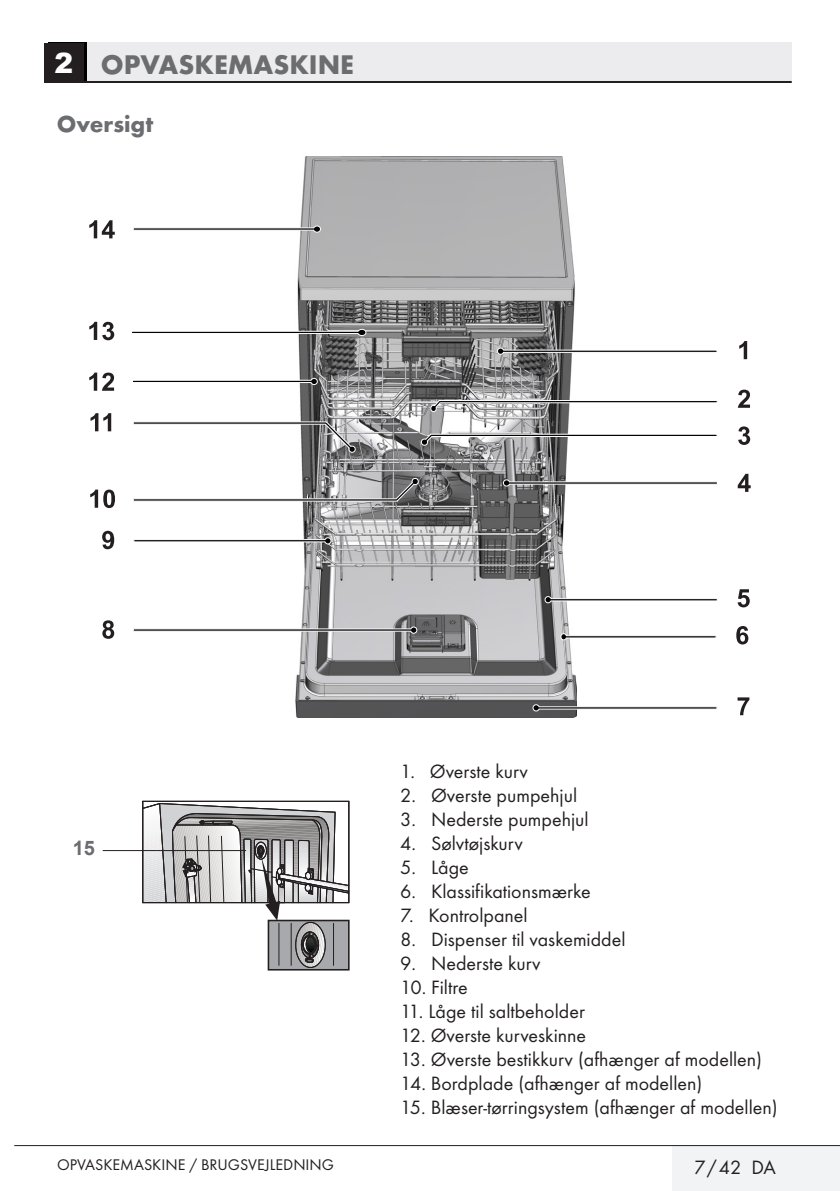
<style>
.page{position:relative;width:840px;height:1191px;background:#fff}
.page>*{position:absolute;margin:0;border:0;box-sizing:border-box;transform-origin:0 0}
.Ana_Baslik{font:700 28px "Futura TOT";color:#6c6d70}
.t1{font:900 28px "Arial";color:#fff}
.Baslik{font:700 24px "Futura TOT";color:#6c6d70}
.Tab{font:20px "Futura TOT Boo";color:#231f20}
.Alt_Baslik{font:700 20px "Arial";color:#6c6d70}
.t2{font:16px "Futura TOT Boo";color:#231f20}
</style>
<div class="page">
<div style="left:671px;top:1145px;width:168px;height:46px;background:#f2f3f4"></div>
<hr style="left:14px;top:1145px;width:825px;height:1px;background:#231f20">
<div style="left:48px;top:43px;width:40px;height:39px;background:#000"></div>
<div style="left:88px;top:43px;width:703px;height:39px;background:#ececee"></div>
<hr style="left:48px;top:81px;width:743px;height:2px;background:#231f20">
<div style="left:44px;top:43px;width:40px;height:40px;background:#231f20"></div>
<img style="left:295px;top:157px;width:281px;height:561px">
<svg style="left:737px;top:697px;width:12px;height:18px"></svg>
<svg style="left:496px;top:347px;width:221px;height:8px"></svg>
<svg style="left:739px;top:341px;width:7px;height:18px"></svg>
<svg style="left:429px;top:399px;width:288px;height:14px"></svg>
<svg style="left:737px;top:390px;width:12px;height:18px"></svg>
<svg style="left:419px;top:433px;width:298px;height:14px"></svg>
<svg style="left:738px;top:426px;width:11px;height:19px"></svg>
<svg style="left:531px;top:704px;width:186px;height:8px"></svg>
<svg style="left:502px;top:479px;width:215px;height:8px"></svg>
<svg style="left:737px;top:474px;width:13px;height:18px"></svg>
<svg style="left:133px;top:421px;width:223px;height:33px"></svg>
<svg style="left:133px;top:626px;width:284px;height:8px"></svg>
<svg style="left:133px;top:225px;width:188px;height:8px"></svg>
<svg style="left:133px;top:377px;width:185px;height:8px"></svg>
<svg style="left:737px;top:589px;width:12px;height:18px"></svg>
<svg style="left:544px;top:595px;width:173px;height:9px"></svg>
<svg style="left:133px;top:477px;width:286px;height:25px"></svg>
<svg style="left:133px;top:537px;width:199px;height:8px"></svg>
<svg style="left:89px;top:220px;width:26px;height:18px"></svg>
<svg style="left:102px;top:620px;width:12px;height:19px"></svg>
<svg style="left:102px;top:531px;width:12px;height:18px"></svg>
<svg style="left:90px;top:489px;width:25px;height:19px"></svg>
<svg style="left:90px;top:413px;width:21px;height:18px"></svg>
<svg style="left:89px;top:372px;width:25px;height:19px"></svg>
<svg style="left:89px;top:322px;width:25px;height:18px"></svg>
<svg style="left:736px;top:626px;width:12px;height:18px"></svg>
<svg style="left:559px;top:633px;width:157px;height:8px"></svg>
<svg style="left:132px;top:328px;width:235px;height:8px"></svg>
<div style="left:267px;top:919px;width:82px;height:51px;border:2px solid #231f20"></div>
<svg style="left:142px;top:800px;width:207px;height:168px"></svg>
<hr style="left:103px;top:850px;width:143px;height:1px;background:#231f20">
<p class="t1" style="left:54px;top:43px;width:20px">2</p>
<p class="Ana_Baslik" style="left:101px;top:47px;width:255px">OPVASKEMASKINE</p>
<p class="Baslik" style="left:57px;top:109px;width:98px">Oversigt</p>
<p class="Alt_Baslik" style="left:73px;top:833px;width:24px">15</p>
<p class="Tab" style="left:400px;top:759px;width:129px">1. Øverste kurv</p>
<p class="Tab" style="left:400px;top:783px;width:178px">2. Øverste pumpehjul</p>
<p class="Tab" style="left:400px;top:807px;width:190px">3. Nederste pumpehjul</p>
<p class="Tab" style="left:400px;top:831px;width:124px">4. Sølvtøjskurv</p>
<p class="Tab" style="left:400px;top:855px;width:70px">5. Låge</p>
<p class="Tab" style="left:400px;top:879px;width:192px">6. Klassifikationsmærke</p>
<p class="Tab" style="left:400px;top:903px;width:129px">7. Kontrolpanel</p>
<p class="Tab" style="left:400px;top:927px;width:227px">8. Dispenser til vaskemiddel</p>
<p class="Tab" style="left:400px;top:951px;width:142px">9. Nederste kurv</p>
<p class="Tab" style="left:400px;top:975px;width:69px">10. Filtre</p>
<p class="Tab" style="left:400px;top:999px;width:186px">11. Låge til saltbeholder</p>
<p class="Tab" style="left:400px;top:1023px;width:187px">12. Øverste kurveskinne</p>
<p class="Tab" style="left:400px;top:1047px;width:363px">13. Øverste bestikkurv (afhænger af modellen)</p>
<p class="Tab" style="left:400px;top:1071px;width:304px">14. Bordplade (afhænger af modellen)</p>
<p class="Tab" style="left:400px;top:1095px;width:379px">15. Blæser-tørringsystem (afhænger af modellen)</p>
<p class="t2" style="left:57px;top:1155px;width:278px">OPVASKEMASKINE / BRUGSVEJLEDNING</p>
<p class="Tab" style="left:693px;top:1155px;width:83px">7 / 42 DA</p>
</div>
